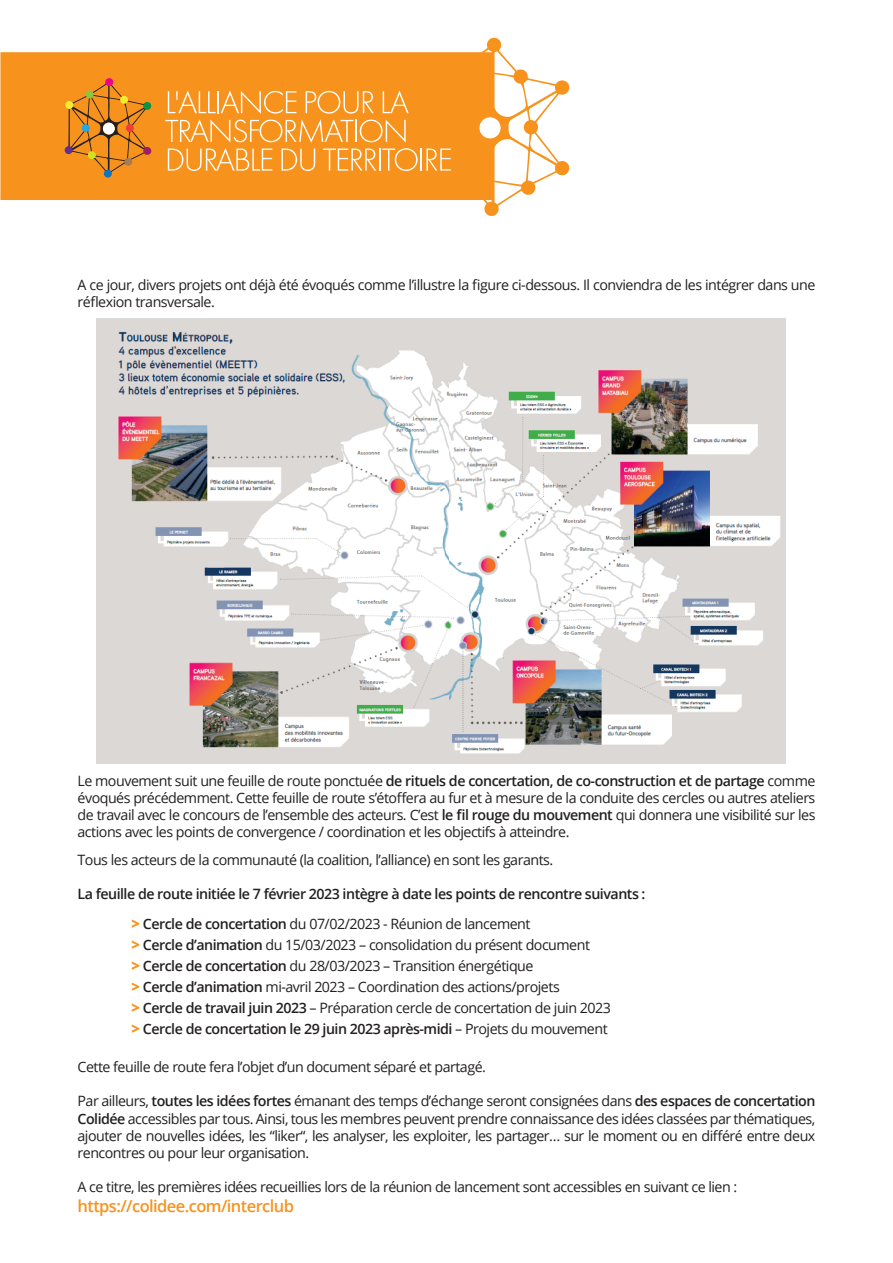
<style>
.page{position:relative;width:893px;height:1263px;background:#fff}
.page>*{position:absolute;margin:0;border:0;box-sizing:border-box;transform-origin:0 0}
.t1{font:600 16.5px "Open Sans";letter-spacing:-.035em;color:#f7931d}
.t2{font:14.25px/17.1px "Open Sans";letter-spacing:-.035em;color:#231f20}
.t3{font:600 14.25px/30px "Open Sans";letter-spacing:-.035em;color:#231f20}
.s1{font-weight:600}
.s2{font-weight:800;font-size:15px;color:#f7931d}
.s3{font-weight:400}
</style>
<div class="page">
<img style="left:449px;top:319px;width:337px;height:444px">
<img style="left:96px;top:319px;width:353px;height:444px">
<svg style="left:0;top:37px;width:570px;height:179px;fill:#f7931d"></svg>
<svg style="left:478px;top:116px;width:24px;height:24px"></svg>
<svg style="left:65px;top:78px;width:87px;height:100px;background:#dc8824"></svg>
<svg style="left:165px;top:91px;width:286px;height:80px;background:#f8a33f"></svg>
<p class="t2" style="left:78px;top:276px;width:739px">A ce jour, divers projets ont déjà été évoqués comme l’illustre la figure ci-dessous. Il conviendra de les intégrer dans une réflexion transversale.</p>
<p class="t2" style="left:78px;top:772px;width:739px;text-align:justify">Le mouvement suit une feuille de route ponctuée <span class="s1">de rituels de concertation, de co-construction et de partage</span> comme évoqués précédemment. Cette feuille de route s’étoffera au fur et à mesure de la conduite des cercles ou autres ateliers de travail avec le concours de l’ensemble des acteurs. C’est <span class="s1">le fil rouge du mouvement</span> qui donnera une visibilité sur les actions avec les points de convergence / coordination et les objectifs à atteindre.</p>
<p class="t2" style="left:78px;top:851px;width:477px">Tous les acteurs de la communauté (la coalition, l’alliance) en sont les garants.</p>
<p class="t3" style="left:132px;top:879px;width:515px;text-indent:-54px">La feuille de route initiée le 7 février 2023 intègre à date les points de rencontre suivants : <span class="s2">&gt;</span> Cercle de concertation <span class="s3">du 07/02/2023 - Réunion de lancement</span></p>
<p class="t2" style="left:132px;top:934px;width:481px;line-height:21px"><span class="s2">&gt;</span> <span class="s1">Cercle d’animation</span> du 15/03/2023 – consolidation du présent document<br><span class="s2">&gt;</span> <span class="s1">Cercle de concertation</span> du 28/03/2023 – Transition énergétique<br><span class="s2">&gt;</span> <span class="s1">Cercle d’animation</span> mi-avril 2023 – Coordination des actions/projets<br><span class="s2">&gt;</span> <span class="s1">Cercle de travail juin 2023</span> – Préparation cercle de concertation de juin 2023 <span class="s2">&gt;</span> <span class="s1">Cercle de concertation le 29 juin 2023 après-midi</span> – Projets du mouvement</p>
<p class="t2" style="left:78px;top:1058px;width:410px">Cette feuille de route fera l’objet d’un document séparé et partagé.</p>
<p class="t2" style="left:78px;top:1092px;width:739px;text-align:justify">Par ailleurs, <span class="s1">toutes les idées fortes</span> émanant des temps d’échange seront consignées dans <span class="s1">des espaces de concertation Colidée</span> accessibles par tous. Ainsi, tous les membres peuvent prendre connaissance des idées classées par thématiques, ajouter de nouvelles idées, les “liker“, les analyser, les exploiter, les partager… sur le moment ou en différé entre deux rencontres ou pour leur organisation.</p>
<p class="t2" style="left:78px;top:1178px;width:661px">A ce titre, les premières idées recueillies lors de la réunion de lancement sont accessibles en suivant ce lien :</p>
<p class="t1" style="left:78px;top:1194px;width:218px">https://colidee.com/interclub</p>
</div>
